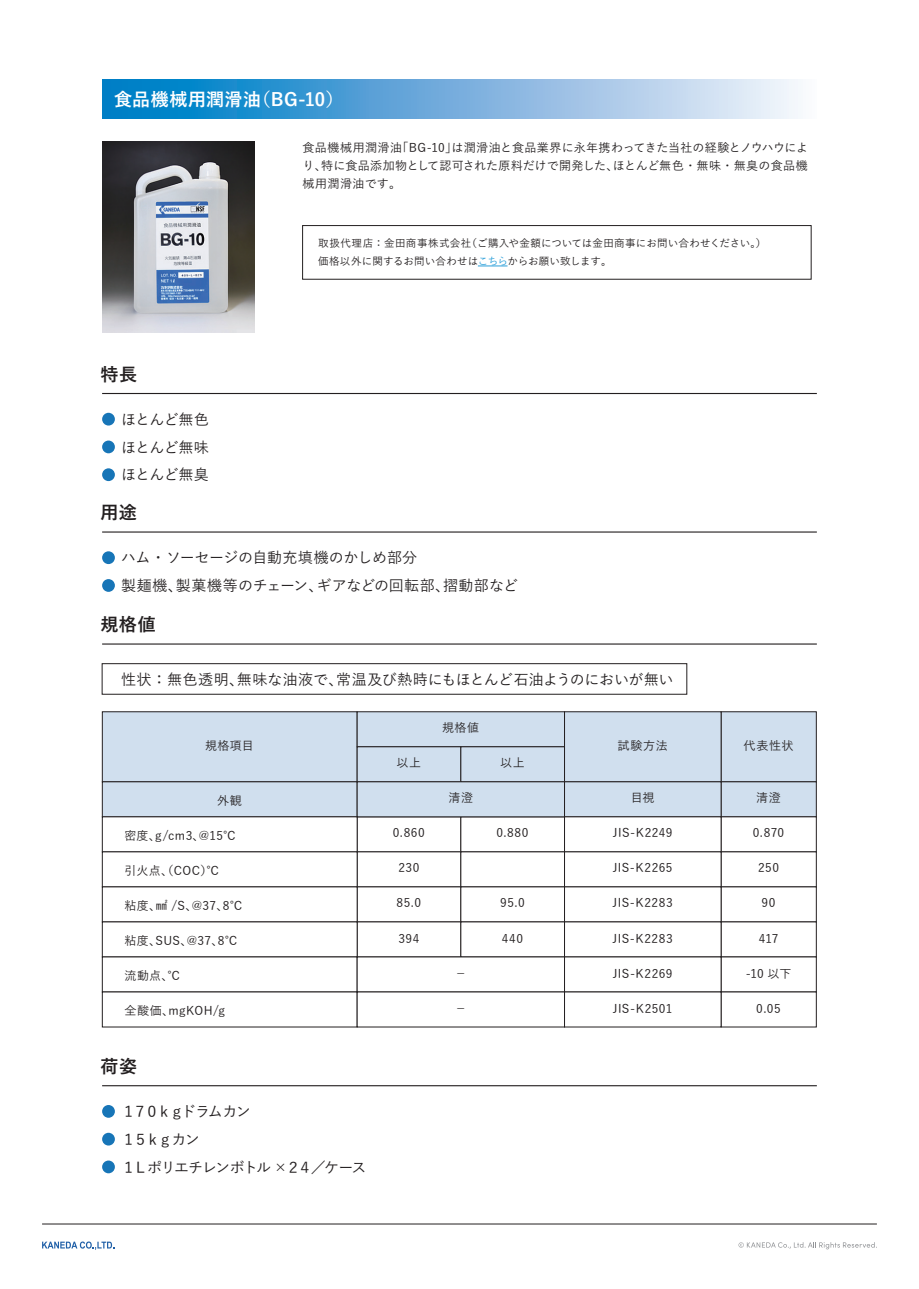
<style>
.page{position:relative;width:919px;height:1289px;background:#fff}
.page>*{position:absolute;margin:0;border:0;box-sizing:border-box;transform-origin:0 0}
.t1{font:700 18px "Yu Go";letter-spacing:.02em;color:#fff}
.t2{font:700 18px "Yu Go";letter-spacing:.02em;color:#231f20}
.t3{font:500 15px/27.8px "Yu Go";letter-spacing:-.005em;color:#231f20}
.t4{font:500 15px/27.8px "Yu Go";letter-spacing:-.125em;color:#231f20}
.t5{font:500 15px/27.8px "Yu Go";letter-spacing:-.035em;color:#231f20;text-align:justify}
.t6{font:500 12px/18px "Yu Go";letter-spacing:.035em;color:#231f20;text-align:justify}
.t7{font:500 10.5px/18px "Yu Go";letter-spacing:.02em;color:#231f20}
.s1{color:#2b9fd9}
</style>
<div class="page">
<svg style="left:42px;top:1241px;width:72px;height:8px"></svg>
<hr style="left:42px;top:1223px;width:834px;height:1px;background:#231f20">
<svg style="left:738px;top:1242px;width:137px;height:7px"></svg>
<div style="left:102px;top:80px;width:714px;height:39px;background:linear-gradient(to right,#0074c2,#fcf2fa)"></div>
<svg style="left:478px;top:266px;width:29px;height:1px"></svg>
<img style="left:102px;top:142px;width:153px;height:191px">
<div style="left:302px;top:225px;width:509px;height:54px;border:1px solid #231f20"></div>
<hr style="left:102px;top:393px;width:714px;height:1px;background:#231f20">
<div style="left:102px;top:413px;width:13px;height:12px;background:#1775b7;border-radius:50%"></div>
<div style="left:102px;top:440px;width:13px;height:13px;background:#1775b7;border-radius:50%"></div>
<div style="left:102px;top:468px;width:13px;height:13px;background:#1775b7;border-radius:50%"></div>
<hr style="left:102px;top:1085px;width:714px;height:1px;background:#231f20">
<div style="left:102px;top:1104px;width:13px;height:13px;background:#1775b7;border-radius:50%"></div>
<div style="left:102px;top:1132px;width:13px;height:13px;background:#1775b7;border-radius:50%"></div>
<div style="left:102px;top:1160px;width:13px;height:13px;background:#1775b7;border-radius:50%"></div>
<hr style="left:102px;top:531px;width:714px;height:1px;background:#231f20">
<div style="left:102px;top:551px;width:13px;height:13px;background:#1775b7;border-radius:50%"></div>
<div style="left:102px;top:579px;width:13px;height:13px;background:#1775b7;border-radius:50%"></div>
<hr style="left:102px;top:643px;width:714px;height:1px;background:#231f20">
<div style="left:102px;top:663px;width:585px;height:31px;border:1px solid #231f20"></div>
<div style="left:102px;top:711px;width:255px;height:71px;background:#d0dfee;border:1px solid #231f20"></div>
<div style="left:720px;top:711px;width:96px;height:71px;background:#d0dfee;border:1px solid #231f20"></div>
<div style="left:357px;top:711px;width:208px;height:36px;background:#d0dfee;border:1px solid #231f20"></div>
<div style="left:357px;top:746px;width:104px;height:36px;background:#d0dfee;border:1px solid #231f20"></div>
<div style="left:460px;top:746px;width:105px;height:36px;background:#d0dfee;border:1px solid #231f20"></div>
<div style="left:357px;top:851px;width:104px;height:36px;background:#fff;border:1px solid #231f20"></div>
<div style="left:460px;top:851px;width:105px;height:36px;background:#fff;border:1px solid #231f20"></div>
<div style="left:357px;top:886px;width:104px;height:36px;background:#fff;border:1px solid #231f20"></div>
<div style="left:460px;top:886px;width:105px;height:36px;background:#fff;border:1px solid #231f20"></div>
<div style="left:357px;top:921px;width:104px;height:36px;background:#fff;border:1px solid #231f20"></div>
<div style="left:460px;top:921px;width:105px;height:36px;background:#fff;border:1px solid #231f20"></div>
<div style="left:564px;top:711px;width:157px;height:71px;background:#d0dfee;border:1px solid #231f20"></div>
<div style="left:102px;top:781px;width:255px;height:36px;background:#d0dfee;border:1px solid #231f20"></div>
<div style="left:720px;top:781px;width:96px;height:36px;background:#d0dfee;border:1px solid #231f20"></div>
<div style="left:357px;top:781px;width:208px;height:36px;background:#d0dfee;border:1px solid #231f20"></div>
<div style="left:564px;top:781px;width:157px;height:36px;background:#d0dfee;border:1px solid #231f20"></div>
<div style="left:102px;top:816px;width:255px;height:36px;background:#fff;border:1px solid #231f20"></div>
<div style="left:720px;top:816px;width:96px;height:36px;background:#fff;border:1px solid #231f20"></div>
<div style="left:564px;top:816px;width:157px;height:36px;background:#fff;border:1px solid #231f20"></div>
<div style="left:102px;top:851px;width:255px;height:36px;background:#fff;border:1px solid #231f20"></div>
<div style="left:720px;top:851px;width:96px;height:36px;background:#fff;border:1px solid #231f20"></div>
<div style="left:564px;top:851px;width:157px;height:36px;background:#fff;border:1px solid #231f20"></div>
<div style="left:102px;top:886px;width:255px;height:36px;background:#fff;border:1px solid #231f20"></div>
<div style="left:720px;top:886px;width:96px;height:36px;background:#fff;border:1px solid #231f20"></div>
<div style="left:564px;top:886px;width:157px;height:36px;background:#fff;border:1px solid #231f20"></div>
<div style="left:102px;top:921px;width:255px;height:36px;background:#fff;border:1px solid #231f20"></div>
<div style="left:720px;top:921px;width:96px;height:36px;background:#fff;border:1px solid #231f20"></div>
<div style="left:564px;top:921px;width:157px;height:36px;background:#fff;border:1px solid #231f20"></div>
<div style="left:102px;top:956px;width:255px;height:36px;background:#fff;border:1px solid #231f20"></div>
<div style="left:720px;top:956px;width:96px;height:36px;background:#fff;border:1px solid #231f20"></div>
<div style="left:357px;top:956px;width:208px;height:36px;background:#fff;border:1px solid #231f20"></div>
<div style="left:564px;top:956px;width:157px;height:36px;background:#fff;border:1px solid #231f20"></div>
<div style="left:102px;top:991px;width:255px;height:36px;background:#fff;border:1px solid #231f20"></div>
<div style="left:720px;top:991px;width:96px;height:36px;background:#fff;border:1px solid #231f20"></div>
<div style="left:357px;top:991px;width:208px;height:36px;background:#fff;border:1px solid #231f20"></div>
<div style="left:564px;top:991px;width:157px;height:36px;background:#fff;border:1px solid #231f20"></div>
<h1 class="t1" style="left:114px;top:89px;width:231px">食品機械用潤滑油（BG-10）</h1>
<p class="t6" style="left:302px;top:137px;width:507px">食品機械用潤滑油「BG-10」は潤滑油と食品業界に永年携わってきた当社の経験とノウハウにより、特に食品添加物として認可された原料だけで開発した、ほとんど無色・無味・無臭の食品機械用潤滑油です。</p>
<h1 class="t2" style="left:101px;top:364px;width:38px">特長</h1>
<p class="t5" style="left:121px;top:403px;width:89px">ほとんど無色ほとんど無味ほとんど無臭</p>
<p class="t7" style="left:318px;top:233px;width:449px">取扱代理店：金田商事株式会社（ご購入や金額については金田商事にお問い合わせください。）価格以外に関するお問い合わせは<span class="s1">こちら</span>からお願い致します。</p>
<h1 class="t2" style="left:101px;top:502px;width:38px">用途</h1>
<p class="t3" style="left:121px;top:542px;width:398px">ハム・ソーセージの自動充填機のかしめ部分<br>製麺機、製菓機等のチェーン、ギアなどの回転部、摺動部など</p>
<h1 class="t2" style="left:101px;top:614px;width:57px">規格値</h1>
<p class="t3" style="left:121px;top:663px;width:554px">性状：無色透明、無味な油液で、常温及び熱時にもほとんど石油ようのにおいが無い</p>
<p class="t6" style="left:205px;top:735px;width:50px">規格項目</p>
<p class="t6" style="left:442px;top:717px;width:39px">規格値</p>
<p class="t6" style="left:396px;top:752px;width:26px">以上</p>
<p class="t6" style="left:500px;top:752px;width:26px">以上</p>
<p class="t6" style="left:617px;top:735px;width:51px">試験方法</p>
<p class="t6" style="left:743px;top:735px;width:51px">代表性状</p>
<p class="t6" style="left:217px;top:790px;width:26px">外観</p>
<p class="t6" style="left:448px;top:787px;width:26px">清澄</p>
<p class="t6" style="left:630px;top:787px;width:25px">目視</p>
<p class="t6" style="left:756px;top:787px;width:26px">清澄</p>
<p class="t6" style="left:124px;top:825px;width:113px">密度、g/cm3、@15℃</p>
<p class="t6" style="left:613px;top:822px;width:61px">JIS-K2249</p>
<p class="t6" style="left:752px;top:822px;width:33px">0.870</p>
<p class="t6" style="left:124px;top:860px;width:96px">引火点、（COC）℃</p>
<p class="t6" style="left:612px;top:857px;width:61px">JIS-K2265</p>
<p class="t6" style="left:758px;top:857px;width:22px">250</p>
<p class="t6" style="left:124px;top:895px;width:119px">粘度、㎟ /S、@37、8℃</p>
<p class="t6" style="left:612px;top:892px;width:62px">JIS-K2283</p>
<p class="t6" style="left:761px;top:892px;width:15px">90</p>
<p class="t6" style="left:124px;top:930px;width:114px">粘度、SUS、@37、8℃</p>
<p class="t6" style="left:612px;top:927px;width:62px">JIS-K2283</p>
<p class="t6" style="left:758px;top:927px;width:21px">417</p>
<p class="t6" style="left:124px;top:965px;width:57px">流動点、℃</p>
<p class="t6" style="left:612px;top:962px;width:61px">JIS-K2269</p>
<p class="t6" style="left:745px;top:962px;width:47px">-10 以下</p>
<p class="t6" style="left:124px;top:1000px;width:102px">全酸価、mgKOH/g</p>
<p class="t6" style="left:612px;top:997px;width:61px">JIS-K2501</p>
<p class="t6" style="left:756px;top:997px;width:26px">0.05</p>
<p class="t6" style="left:393px;top:822px;width:33px">0.860</p>
<p class="t6" style="left:496px;top:822px;width:34px">0.880</p>
<p class="t6" style="left:398px;top:857px;width:23px">230</p>
<p class="t6" style="left:396px;top:892px;width:26px">85.0</p>
<p class="t6" style="left:500px;top:892px;width:26px">95.0</p>
<p class="t6" style="left:398px;top:927px;width:23px">394</p>
<p class="t6" style="left:502px;top:927px;width:23px">440</p>
<h1 class="t2" style="left:101px;top:1056px;width:38px">荷姿</h1>
<p class="t4" style="left:121px;top:1095px;width:247px">１７０ｋｇドラムカン<br>１５ｋｇカン<br>１Ｌポリエチレンボトル ×２４／ケース</p>
</div>
